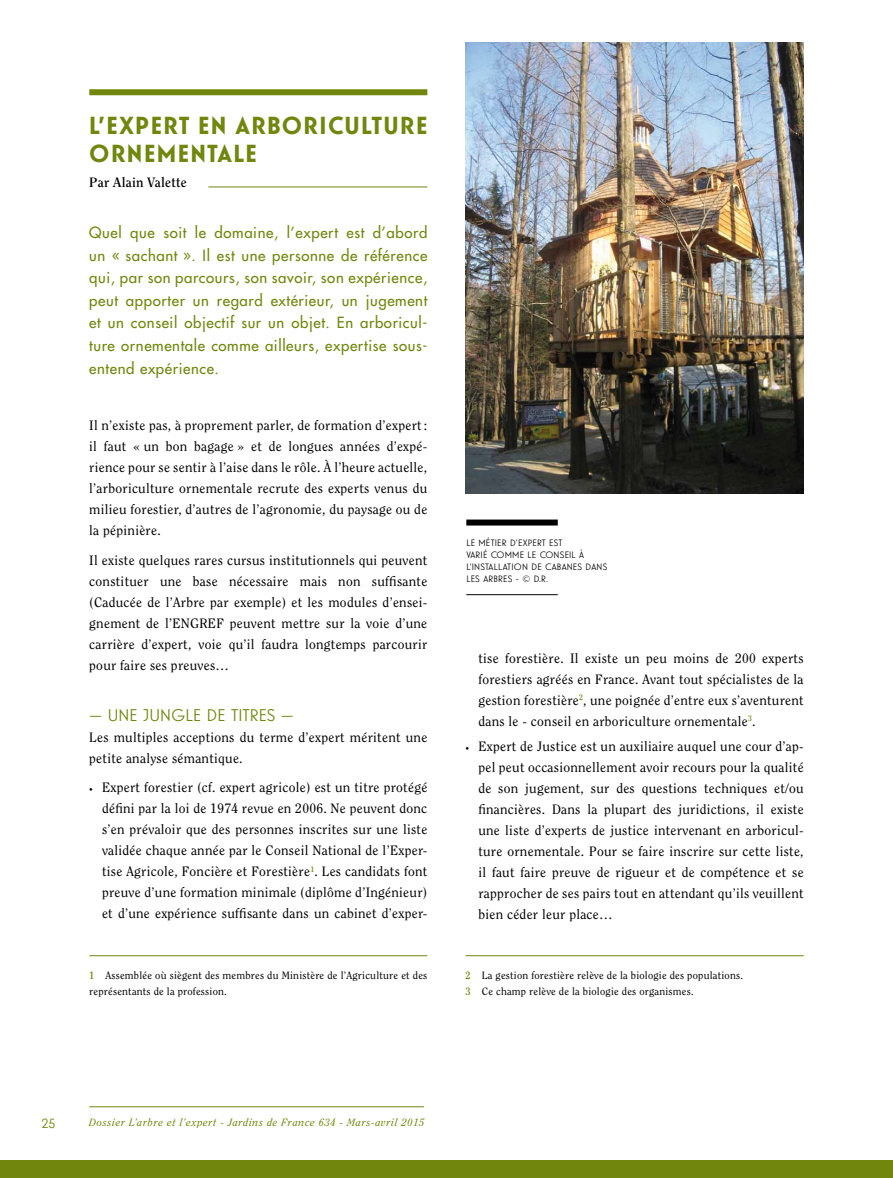
<style>
.page{position:relative;width:893px;height:1178px;background:#fff}
.page>*{position:absolute;margin:0;border:0;box-sizing:border-box;transform-origin:0 0}
.t1{font:700 24px/28.8px "Guildford Pro";letter-spacing:.06em;color:#70860d}
.t2{font:16.5px "Guildford Pro";color:#70860d}
.t3{font:500 15px/22.5px "Futura Std";letter-spacing:.04em;color:#70860d;text-align:justify}
.t4{font:13.5px/21px "Clearface Std";letter-spacing:.02em;color:#000;text-align:justify}
.t5{font:700 13.5px "Clearface Std";letter-spacing:.02em;color:#000}
.t6{font:13.5px "Guildford Pro";color:#70860d}
.t7{font:10.5px/16.5px "Clearface Std";letter-spacing:.02em;color:#000}
.t8{font:italic 10.5px "Clearface Std";letter-spacing:.06em;color:#70860d}
.t9{font:9px/12px "Guildford Pro";letter-spacing:.02em;color:#000}
.s1{font-size:7.5px}
.s2{font-weight:700;color:#70860d}
</style>
<div class="page">
<hr style="left:89px;top:1106px;width:335px;height:1px;background:#70860d">
<div style="left:0;top:1160px;width:893px;height:18px;background:#70860d"></div>
<hr style="left:89px;top:955px;width:338px;height:1px;background:#70860d">
<hr style="left:466px;top:955px;width:338px;height:1px;background:#70860d">
<div style="left:89px;top:89px;width:338px;height:6px;background:#70860d"></div>
<hr style="left:208px;top:187px;width:219px;height:1px;background:#70860d">
<div style="left:466px;top:519px;width:92px;height:6px;background:#000"></div>
<hr style="left:466px;top:594px;width:92px;height:1px;background:#000">
<img style="left:466px;top:43px;width:338px;height:450px">
<h1 class="t1" style="left:89px;top:110px;width:340px">L’EXPERT EN ARBORICULTURE<br>ORNEMENTALE</h1>
<p class="t5" style="left:89px;top:174px;width:99px">Par Alain Valette</p>
<p class="t3" style="left:89px;top:222px;width:340px">Quel que soit le domaine, l’expert est d’abord un « sachant ». Il est une personne de référence qui, par son parcours, son savoir, son expérience, peut apporter un regard extérieur, un jugement et un conseil objectif sur un objet. En arboricul&shy;ture ornementale comme ailleurs, expertise sous&shy;entend expérience.</p>
<p class="t4" style="left:89px;top:415px;width:340px">Il n’existe pas, à proprement parler, de formation d’expert : il faut « un bon bagage » et de longues années d’expé&shy;rience pour se sentir à l’aise dans le rôle. À l’heure actuelle, l’arboriculture ornementale recrute des experts venus du milieu forestier, d’autres de l’agronomie, du paysage ou de la pépinière.</p>
<p class="t4" style="left:89px;top:550px;width:340px">Il existe quelques rares cursus institutionnels qui peuvent constituer une base nécessaire mais non suffisante (Caducée de l’Arbre par exemple) et les modules d’ensei&shy;gnement de l’ENGREF peuvent mettre sur la voie d’une carrière d’expert, voie qu’il faudra longtemps parcourir pour faire ses preuves…</p>
<p class="t2" style="left:89px;top:704px;width:206px">— UNE JUNGLE DE TITRES —</p>
<p class="t4" style="left:89px;top:726px;width:339px">Les multiples acceptions du terme d’expert méritent une petite analyse sémantique.</p>
<p class="t4" style="left:102px;top:777px;width:327px;text-indent:-13px"><span class="s1">•</span> Expert forestier (cf. expert agricole) est un titre protégé défini par la loi de 1974 revue en 2006. Ne peuvent donc s’en prévaloir que des personnes inscrites sur une liste validée chaque année par le Conseil National de l’Exper&shy;tise Agricole, Foncière et Forestière<sup>1</sup>. Les candidats font preuve d’une formation minimale (diplôme d’Ingénieur) et d’une expérience suffisante dans un cabinet d’exper-</p>
<p class="t7" style="left:89px;top:967px;width:339px"><span class="s2">1</span> Assemblée où siègent des membres du Ministère de l’Agriculture et des représentants de la profession.</p>
<p class="t9" style="left:466px;top:536px;width:143px">LE MÉTIER D’EXPERT EST<br>VARIÉ COMME LE CONSEIL À<br>L’INSTALLATION DE CABANES DANS<br>LES ARBRES - © D.R.</p>
<p class="t4" style="left:478px;top:648px;width:327px">tise forestière. Il existe un peu moins de 200 experts forestiers agréés en France. Avant tout spécialistes de la gestion forestière<sup>2</sup>, une poignée d’entre eux s’aventurent dans le - conseil en arboriculture ornementale<sup>3</sup>.</p>
<p class="t4" style="left:478px;top:736px;width:327px;text-indent:-13px"><span class="s1">•</span> Expert de Justice est un auxiliaire auquel une cour d’ap&shy;pel peut occasionnellement avoir recours pour la qualité de son jugement, sur des questions techniques et/ou financières. Dans la plupart des juridictions, il existe une liste d’experts de justice intervenant en arboricul&shy;ture ornementale. Pour se faire inscrire sur cette liste, il faut faire preuve de rigueur et de compétence et se rapprocher de ses pairs tout en attendant qu’ils veuillent bien céder leur place…</p>
<p class="t7" style="left:466px;top:967px;width:279px"><span class="s2">2</span> La gestion forestière relève de la biologie des populations.<br><span class="s2">3</span> Ce champ relève de la biologie des organismes.</p>
<p class="t6" style="left:42px;top:1114px;width:15px">25</p>
<p class="t8" style="left:89px;top:1116px;width:337px">Dossier L’arbre et l’expert - Jardins de France 634 - Mars-avril 2015</p>
</div>
